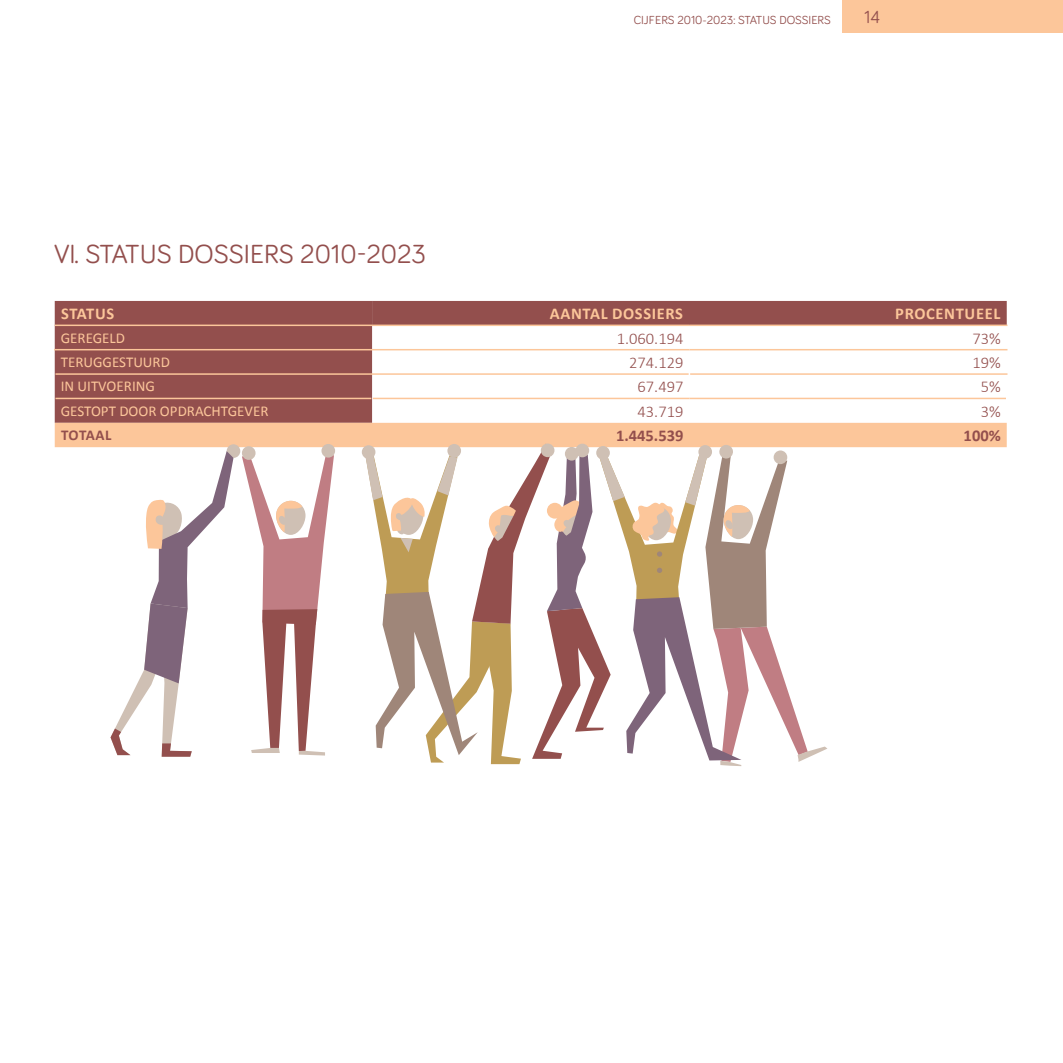
<style>
.page{position:relative;width:1063px;height:1063px;background:#fff}
.page>*{position:absolute;margin:0;border:0;box-sizing:border-box;transform-origin:0 0}
.t1{font:27px "Bariol";color:#934f4d}
.t2{font:18px "Bariol";color:#934f4d}
.t3{font:300 16.5px "Calibri";color:#934f4d}
.t4{font:700 16.5px "Calibri";letter-spacing:.04em;color:#fcc69a}
.t5{font:700 16.5px "Calibri";color:#934f4d}
.t6{font:15px "Calibri";color:#fcc69a}
.t7{font:700 15px "Calibri";letter-spacing:.015em;color:#934f4d}
.t8{font:12px "Bariol";color:#934f4d}
</style>
<div class="page">
<div style="left:842px;top:0;width:221px;height:33px;background:#fcc69a"></div>
<hr style="left:54px;top:349px;width:318px;height:1px;background:#fcc69a">
<svg style="left:55px;top:301px;width:952px;height:465px"></svg>
<div style="left:541px;top:444px;width:13px;height:13px;background:#cfc0b4;border-radius:50%"></div>
<div style="left:565px;top:447px;width:14px;height:14px;background:#cfc0b4;border-radius:50%"></div>
<h1 class="t1" style="left:54px;top:235px;width:374px">VI. STATUS DOSSIERS 2010-2023</h1>
<p class="t8" style="left:634px;top:11px;width:199px">CIJFERS 2010-2023: STATUS DOSSIERS</p>
<p class="t2" style="left:864px;top:5px;width:18px">14</p>
<p class="t4" style="left:61px;top:302px;width:55px">STATUS</p>
<p class="t4" style="left:550px;top:302px;width:135px">AANTAL DOSSIERS</p>
<p class="t4" style="left:895px;top:302px;width:107px">PROCENTUEEL</p>
<p class="t6" style="left:61px;top:328px;width:66px">GEREGELD</p>
<p class="t3" style="left:617px;top:328px;width:68px">1.060.194</p>
<p class="t3" style="left:972px;top:328px;width:30px">73%</p>
<p class="t6" style="left:61px;top:353px;width:111px">TERUGGESTUURD</p>
<p class="t3" style="left:629px;top:352px;width:56px">274.129</p>
<p class="t3" style="left:972px;top:352px;width:30px">19%</p>
<p class="t6" style="left:61px;top:377px;width:96px">IN UITVOERING</p>
<p class="t3" style="left:638px;top:377px;width:47px">67.497</p>
<p class="t3" style="left:981px;top:377px;width:22px">5%</p>
<p class="t6" style="left:61px;top:401px;width:209px">GESTOPT DOOR OPDRACHTGEVER</p>
<p class="t3" style="left:638px;top:401px;width:47px">43.719</p>
<p class="t3" style="left:981px;top:401px;width:22px">3%</p>
<p class="t7" style="left:61px;top:424px;width:52px">TOTAAL</p>
<p class="t5" style="left:616px;top:424px;width:69px">1.445.539</p>
<p class="t5" style="left:964px;top:424px;width:39px">100%</p>
</div>
